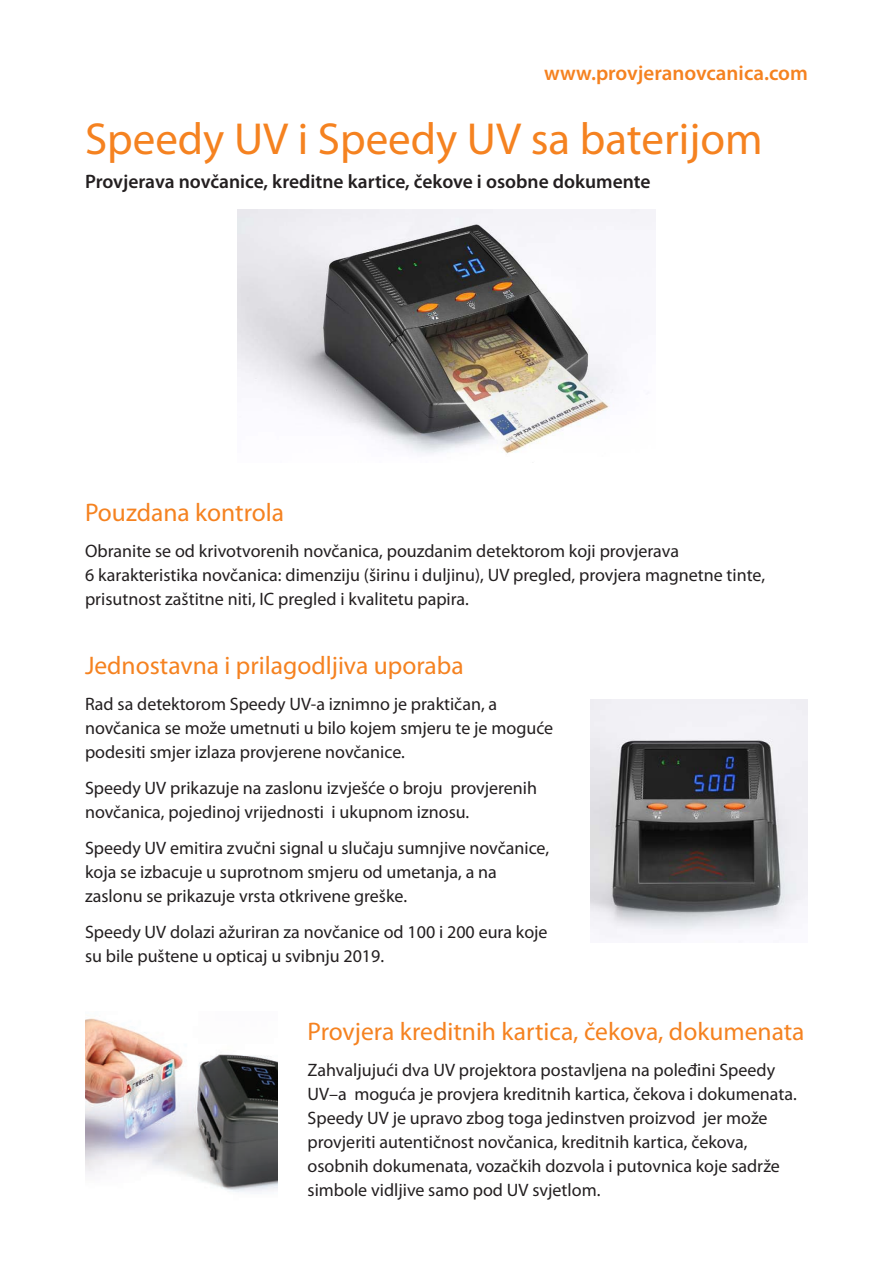
<style>
.page{position:relative;width:893px;height:1263px;background:#fff}
.page>*{position:absolute;margin:0;border:0;box-sizing:border-box;transform-origin:0 0}
.t1{font:45px "Myriad Pro";color:#f58220}
.t2{font:25.5px "Myriad Pro";color:#f58220}
.t3{font:600 21px "Myriad Pro";color:#f58220}
.t4{font:600 19.5px "Myriad Pro";color:#231f20}
.t5{font:18px/24px "Myriad Pro";color:#231f20}
</style>
<div class="page">
<img style="left:85px;top:1018px;width:193px;height:174px">
<img style="left:237px;top:210px;width:419px;height:244px">
<img style="left:590px;top:700px;width:218px;height:237px">
<p class="t3" style="left:544px;top:62px;width:265px">www.provjeranovcanica.com</p>
<h1 class="t1" style="left:85px;top:117px;width:679px">Speedy UV i Speedy UV sa baterijom</h1>
<p class="t4" style="left:85px;top:172px;width:567px">Provjerava novčanice, kreditne kartice, čekove i osobne dokumente</p>
<h2 class="t2" style="left:85px;top:500px;width:201px">Pouzdana kontrola</h2>
<p class="t5" style="left:85px;top:539px;width:681px">Obranite se od krivotvorenih novčanica, pouzdanim detektorom koji provjerava<br>6 karakteristika novčanica: dimenziju (širinu i duljinu), UV pregled, provjera magnetne tinte, prisutnost zaštitne niti, IC pregled i kvalitetu papira.</p>
<h2 class="t2" style="left:85px;top:653px;width:380px">Jednostavna i prilagodljiva uporaba</h2>
<p class="t5" style="left:85px;top:693px;width:470px">Rad sa detektorom Speedy UV-a iznimno je praktičan, a novčanica se može umetnuti u bilo kojem smjeru te je moguće podesiti smjer izlaza provjerene novčanice.</p>
<p class="t5" style="left:85px;top:777px;width:454px">Speedy UV prikazuje na zaslonu izvješće o broju provjerenih novčanica, pojedinoj vrijednosti i ukupnom iznosu.</p>
<p class="t5" style="left:85px;top:837px;width:466px">Speedy UV emitira zvučni signal u slučaju sumnjive novčanice, koja se izbacuje u suprotnom smjeru od umetanja, a na zaslonu se prikazuje vrsta otkrivene greške.</p>
<p class="t5" style="left:85px;top:921px;width:464px">Speedy UV dolazi ažuriran za novčanice od 100 i 200 eura koje su bile puštene u opticaj u svibnju 2019.</p>
<h2 class="t2" style="left:308px;top:1019px;width:498px">Provjera kreditnih kartica, čekova, dokumenata</h2>
<p class="t5" style="left:308px;top:1059px;width:491px">Zahvaljujući dva UV projektora postavljena na poleđini Speedy UV–a moguća je provjera kreditnih kartica, čekova i dokumenata.<br>Speedy UV je upravo zbog toga jedinstven proizvod jer može provjeriti autentičnost novčanica, kreditnih kartica, čekova, osobnih dokumenata, vozačkih dozvola i putovnica koje sadrže simbole vidljive samo pod UV svjetlom.</p>
</div>
